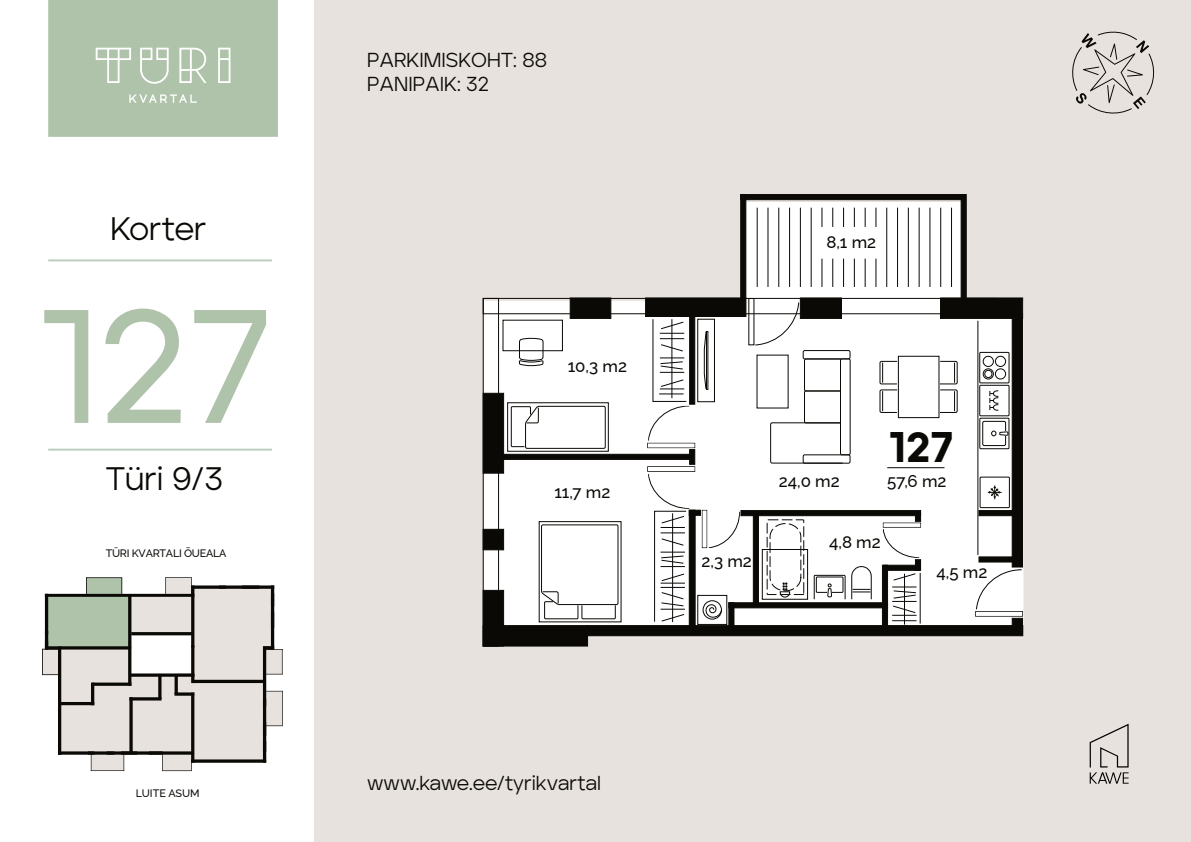
<style>
.page{position:relative;width:1191px;height:842px;background:#fff}
.page>*{position:absolute;margin:0;border:0;box-sizing:border-box;transform-origin:0 0}
.t1{font:500 161.2px "Aventa";color:#afc3aa}
.t2{font:900 42.6px "Aventa";color:#0a0905}
.t3{font:32.4px "Aventa";letter-spacing:-.01em;color:#0a0905}
.t4{font:20.1px/24.1px "Aventa";color:#0a0905}
.t5{font:500 16.8px "Raleway";color:#0a0905}
.t6{font:500 10.8px "Raleway";letter-spacing:-.025em;color:#0a0905}
.t7{font:500 10.8px "Raleway";color:#0a0905}
</style>
<div class="page">
<div style="left:314px;top:0;width:877px;height:842px;background:#e8e2df"></div>
<svg style="left:1072px;top:31px;width:83px;height:83px"></svg>
<svg style="left:1089px;top:724px;width:39px;height:60px"></svg>
<svg style="left:484px;top:202px;width:539px;height:435px;fill:#fff"></svg>
<svg style="left:541px;top:524px;width:77px;height:95px;background:#f1f1f1"></svg>
<svg style="left:511px;top:406px;width:94px;height:42px;background:#f1f1f1"></svg>
<svg style="left:519px;top:338px;width:24px;height:29px"></svg>
<div style="left:503px;top:320px;width:59px;height:31px;border:1px solid #0a0905"></div>
<div style="left:697px;top:595px;width:30px;height:30px;border:1px solid #0a0905"></div>
<svg style="left:702px;top:600px;width:20px;height:19px"></svg>
<svg style="left:851px;top:566px;width:20px;height:34px"></svg>
<svg style="left:757px;top:207px;width:1px;height:80px"></svg>
<svg style="left:767px;top:207px;width:1px;height:80px"></svg>
<svg style="left:778px;top:207px;width:1px;height:80px"></svg>
<svg style="left:789px;top:207px;width:1px;height:80px"></svg>
<svg style="left:800px;top:207px;width:1px;height:80px"></svg>
<svg style="left:810px;top:207px;width:1px;height:80px"></svg>
<svg style="left:821px;top:207px;width:1px;height:80px"></svg>
<svg style="left:832px;top:207px;width:1px;height:80px"></svg>
<svg style="left:843px;top:207px;width:1px;height:80px"></svg>
<svg style="left:854px;top:207px;width:1px;height:80px"></svg>
<svg style="left:864px;top:207px;width:1px;height:80px"></svg>
<svg style="left:875px;top:207px;width:1px;height:80px"></svg>
<svg style="left:886px;top:207px;width:1px;height:80px"></svg>
<svg style="left:897px;top:207px;width:1px;height:80px"></svg>
<svg style="left:908px;top:207px;width:1px;height:80px"></svg>
<svg style="left:918px;top:207px;width:1px;height:80px"></svg>
<svg style="left:929px;top:207px;width:1px;height:80px"></svg>
<svg style="left:940px;top:207px;width:1px;height:80px"></svg>
<svg style="left:951px;top:207px;width:1px;height:80px"></svg>
<svg style="left:814px;top:575px;width:31px;height:25px"></svg>
<div style="left:762px;top:549px;width:45px;height:50px;border:1px solid #0a0905"></div>
<svg style="left:766px;top:519px;width:38px;height:78px;background:#e0e0df"></svg>
<div style="left:898px;top:356px;width:41px;height:62px;border:1px solid #0a0905"></div>
<svg style="left:939px;top:361px;width:18px;height:52px"></svg>
<svg style="left:879px;top:361px;width:18px;height:52px"></svg>
<svg style="left:891px;top:572px;width:29px;height:53px;background:#d7d7d6"></svg>
<div style="left:706px;top:331px;width:2px;height:59px;border:1px solid #0a0905"></div>
<svg style="left:704px;top:331px;width:2px;height:58px"></svg>
<svg style="left:977px;top:320px;width:32px;height:235px;background:#dcdcdb"></svg>
<div style="left:817px;top:227px;width:64px;height:32px;background:#fff"></div>
<svg style="left:883px;top:529px;width:36px;height:29px"></svg>
<svg style="left:708px;top:511px;width:32px;height:37px"></svg>
<div style="left:976px;top:569px;width:46px;height:41px;background:#fff"></div>
<svg style="left:648px;top:319px;width:41px;height:122px;background:#e6e6e5"></svg>
<svg style="left:648px;top:474px;width:41px;height:148px;background:#e3e3e3"></svg>
<div style="left:483px;top:298px;width:512px;height:16px;border:1px solid #0a0905"></div>
<div style="left:483px;top:298px;width:16px;height:349px;border:1px solid #0a0905"></div>
<svg style="left:754px;top:302px;width:96px;height:161px;background:#f1f1f1"></svg>
<div style="left:689px;top:313px;width:6px;height:91px;background:#0a0905"></div>
<div style="left:689px;top:312px;width:6px;height:92px;border:1px solid #0a0905"></div>
<div style="left:689px;top:510px;width:6px;height:117px;background:#0a0905"></div>
<div style="left:689px;top:510px;width:6px;height:118px;border:1px solid #0a0905"></div>
<div style="left:753px;top:514px;width:5px;height:90px;background:#0a0905"></div>
<div style="left:753px;top:514px;width:5px;height:90px;border:1px solid #0a0905"></div>
<div style="left:689px;top:450px;width:6px;height:14px;background:#0a0905"></div>
<div style="left:689px;top:449px;width:6px;height:16px;border:1px solid #0a0905"></div>
<div style="left:497px;top:454px;width:194px;height:5px;background:#0a0905"></div>
<div style="left:497px;top:454px;width:194px;height:6px;border:1px solid #0a0905"></div>
<div style="left:689px;top:510px;width:11px;height:5px;background:#0a0905"></div>
<div style="left:689px;top:510px;width:11px;height:6px;border:1px solid #0a0905"></div>
<div style="left:979px;top:511px;width:43px;height:5px;background:#0a0905"></div>
<div style="left:978px;top:510px;width:44px;height:6px;border:1px solid #0a0905"></div>
<div style="left:741px;top:511px;width:179px;height:5px;background:#0a0905"></div>
<div style="left:740px;top:510px;width:180px;height:6px;border:1px solid #0a0905"></div>
<div style="left:979px;top:557px;width:41px;height:5px;background:#0a0905"></div>
<div style="left:882px;top:565px;width:5px;height:61px;background:#0a0905"></div>
<div style="left:915px;top:560px;width:5px;height:10px;background:#0a0905"></div>
<div style="left:915px;top:559px;width:5px;height:11px;border:1px solid #0a0905"></div>
<div style="left:915px;top:512px;width:5px;height:9px;background:#0a0905"></div>
<div style="left:915px;top:512px;width:5px;height:10px;border:1px solid #0a0905"></div>
<div style="left:729px;top:603px;width:5px;height:23px;background:#0a0905"></div>
<div style="left:728px;top:602px;width:6px;height:24px;border:1px solid #0a0905"></div>
<div style="left:729px;top:603px;width:158px;height:5px;background:#0a0905"></div>
<div style="left:728px;top:602px;width:159px;height:6px;border:1px solid #0a0905"></div>
<div style="left:883px;top:565px;width:37px;height:5px;background:#0a0905"></div>
<div style="left:883px;top:565px;width:37px;height:6px;border:1px solid #0a0905"></div>
<div style="left:940px;top:298px;width:82px;height:20px;background:#0a0905"></div>
<div style="left:940px;top:298px;width:83px;height:21px;border:1px solid #0a0905"></div>
<div style="left:800px;top:298px;width:41px;height:20px;background:#0a0905"></div>
<div style="left:800px;top:298px;width:41px;height:21px;border:1px solid #0a0905"></div>
<div style="left:645px;top:298px;width:101px;height:18px;background:#0a0905"></div>
<div style="left:645px;top:298px;width:101px;height:19px;border:1px solid #0a0905"></div>
<div style="left:570px;top:298px;width:41px;height:20px;background:#0a0905"></div>
<div style="left:570px;top:298px;width:41px;height:21px;border:1px solid #0a0905"></div>
<div style="left:586px;top:626px;width:436px;height:10px;background:#0a0905"></div>
<div style="left:586px;top:625px;width:437px;height:11px;border:1px solid #0a0905"></div>
<div style="left:483px;top:393px;width:20px;height:80px;background:#0a0905"></div>
<div style="left:483px;top:393px;width:21px;height:80px;border:1px solid #0a0905"></div>
<div style="left:483px;top:529px;width:20px;height:21px;background:#0a0905"></div>
<div style="left:483px;top:529px;width:21px;height:21px;border:1px solid #0a0905"></div>
<div style="left:483px;top:590px;width:20px;height:56px;background:#0a0905"></div>
<div style="left:483px;top:590px;width:21px;height:56px;border:1px solid #0a0905"></div>
<div style="left:483px;top:626px;width:104px;height:20px;background:#0a0905"></div>
<div style="left:483px;top:625px;width:105px;height:21px;border:1px solid #0a0905"></div>
<div style="left:961px;top:195px;width:5px;height:104px;background:#0a0905"></div>
<div style="left:961px;top:194px;width:5px;height:105px;border:1px solid #0a0905"></div>
<div style="left:740px;top:195px;width:6px;height:104px;background:#0a0905"></div>
<div style="left:740px;top:194px;width:6px;height:105px;border:1px solid #0a0905"></div>
<div style="left:740px;top:195px;width:224px;height:5px;background:#0a0905"></div>
<div style="left:740px;top:194px;width:224px;height:6px;border:1px solid #0a0905"></div>
<div style="left:1012px;top:618px;width:10px;height:16px;background:#0a0905"></div>
<div style="left:1012px;top:618px;width:10px;height:16px;border:1px solid #0a0905"></div>
<div style="left:1012px;top:314px;width:10px;height:253px;background:#0a0905"></div>
<div style="left:1012px;top:314px;width:10px;height:253px;border:1px solid #0a0905"></div>
<svg style="left:887px;top:467px;width:57px;height:1px"></svg>
<div style="left:48px;top:0;width:230px;height:137px;background:#afc3aa"></div>
<svg style="left:129px;top:94px;width:68px;height:9px"></svg>
<svg style="left:179px;top:48px;width:28px;height:35px"></svg>
<svg style="left:96px;top:48px;width:35px;height:35px"></svg>
<svg style="left:140px;top:48px;width:29px;height:36px"></svg>
<svg style="left:218px;top:48px;width:12px;height:35px"></svg>
<svg style="left:48px;top:259px;width:224px;height:3px"></svg>
<svg style="left:48px;top:448px;width:224px;height:3px"></svg>
<svg style="left:42px;top:577px;width:241px;height:194px"></svg>
<h3 class="t3" style="left:110px;top:208px;width:97px">Korter</h3>
<h1 class="t1" style="left:37px;top:268px;width:236px">127</h1>
<h3 class="t3" style="left:105px;top:458px;width:119px">Türi 9/3</h3>
<p class="t6" style="left:106px;top:544px;width:122px">TÜRI KVARTALI ÕUEALA</p>
<p class="t7" style="left:136px;top:785px;width:65px">LUITE ASUM</p>
<p class="t4" style="left:367px;top:48px;width:181px">PARKIMISKOHT: 88<br>PANIPAIK: 32</p>
<p class="t5" style="left:568px;top:352px;width:61px">10,3 m2</p>
<p class="t5" style="left:554px;top:478px;width:58px">11,7 m2</p>
<p class="t5" style="left:826px;top:228px;width:51px">8,1 m2</p>
<p class="t5" style="left:701px;top:548px;width:52px">2,3 m2</p>
<h2 class="t2" style="left:889px;top:421px;width:64px">127</h2>
<p class="t5" style="left:778px;top:467px;width:62px">24,0 m2</p>
<p class="t5" style="left:887px;top:468px;width:61px">57,6 m2</p>
<p class="t5" style="left:829px;top:528px;width:53px">4,8 m2</p>
<p class="t5" style="left:936px;top:559px;width:52px">4,5 m2</p>
<p class="t4" style="left:367px;top:770px;width:235px">www.kawe.ee/tyrikvartal</p>
</div>
